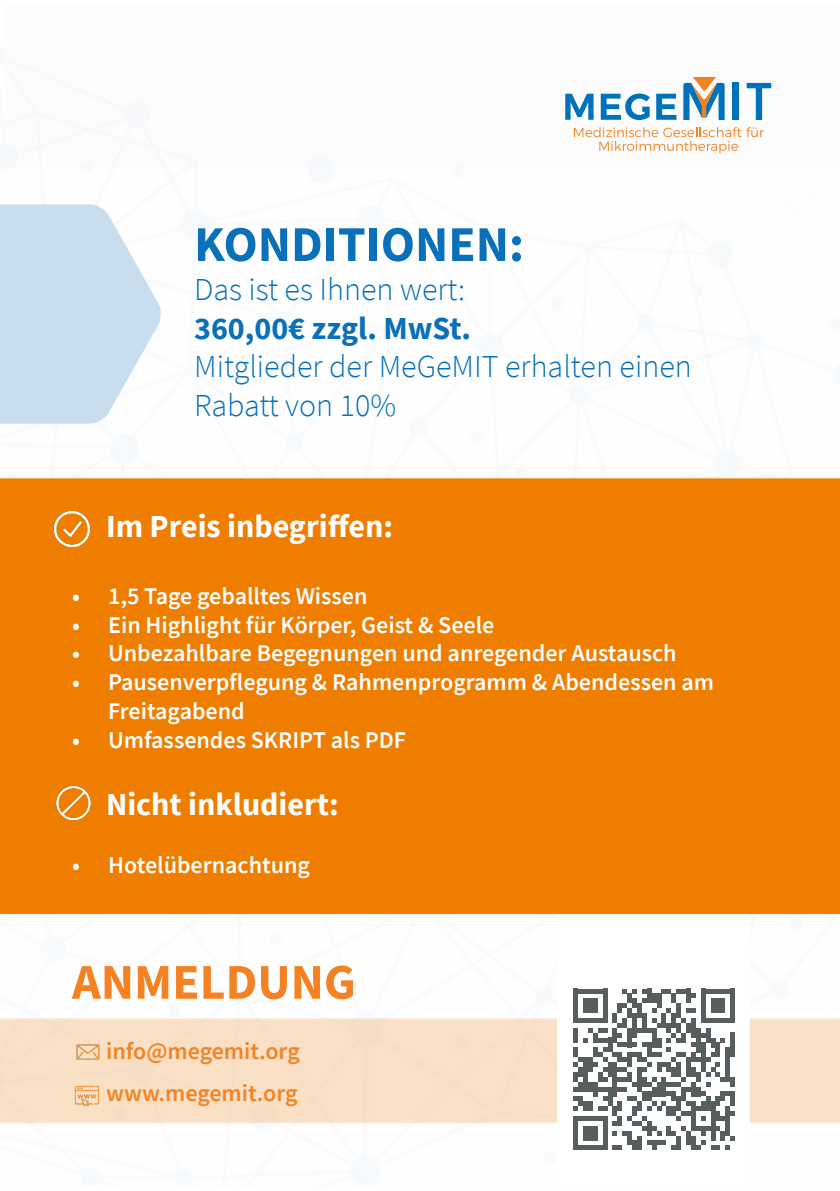
<style>
.page{position:relative;width:840px;height:1191px;background:#fff}
.page>*{position:absolute;margin:0;border:0;box-sizing:border-box;transform-origin:0 0}
.t1{font:700 50px "Source Sans Pro";color:#0970b9}
.t2{font:700 50px "Source Sans Pro";color:#f58222}
.t3{font:300 32px/38.4px "Source Sans Pro";color:#0970b9}
.t4{font:700 32px "Source Sans Pro";color:#fff}
.t5{font:700 32px "Source Sans Pro";color:#0970b9}
.t6{font:600 24px/28.8px "Source Sans Pro";color:#fff}
.t7{font:600 24px "Source Sans Pro";color:#f58222}
</style>
<div class="page">
<svg style="left:574px;top:127px;width:189px;height:26px"></svg>
<svg style="left:565px;top:94px;width:28px;height:26px"></svg>
<svg style="left:600px;top:94px;width:49px;height:26px"></svg>
<svg style="left:656px;top:94px;width:20px;height:26px"></svg>
<div style="left:731px;top:83px;width:7px;height:37px;background:#0072bc"></div>
<svg style="left:746px;top:83px;width:24px;height:37px"></svg>
<svg style="left:683px;top:77px;width:41px;height:43px"></svg>
<div style="left:0;top:1018px;width:839px;height:105px;background:#fae1c6"></div>
<div style="left:0;top:476px;width:839px;height:440px;background:#ef7d00"></div>
<svg style="left:0;top:204px;width:161px;height:219px"></svg>
<img style="left:52px;top:508px;width:41px;height:41px">
<img style="left:55px;top:784px;width:37px;height:37px">
<img style="left:74px;top:1080px;width:27px;height:28px">
<img style="left:75px;top:1038px;width:26px;height:25px">
<div style="left:557px;top:916px;width:192px;height:274px;background:#fff"></div>
<svg style="left:573px;top:988px;width:161px;height:162px"></svg>
<p class="t1" style="left:194px;top:210px;width:331px">KONDITIONEN:</p>
<p class="t3" style="left:194px;top:271px;width:272px">Das ist es Ihnen wert:</p>
<p class="t5" style="left:194px;top:306px;width:278px">360,00€ zzgl. MwSt.</p>
<p class="t3" style="left:194px;top:347px;width:499px">Mitglieder der MeGeMIT erhalten einen<br>Rabatt von 10%</p>
<p class="t4" style="left:106px;top:504px;width:288px">Im Preis inbegriffen:</p>
<p class="t6" style="left:72px;top:581px;width:297px">• 1,5 Tage geballtes Wissen</p>
<p class="t6" style="left:72px;top:610px;width:423px">• Ein Highlight für Körper, Geist &amp; Seele</p>
<p class="t6" style="left:72px;top:639px;width:605px">• Unbezahlbare Begegnungen und anregender Austausch</p>
<p class="t6" style="left:108px;top:667px;width:607px;text-indent:-36px">• Pausenverpflegung &amp; Rahmenprogramm &amp; Abendessen am<br>Freitagabend</p>
<p class="t6" style="left:72px;top:725px;width:335px">• Umfassendes SKRIPT als PDF</p>
<p class="t4" style="left:106px;top:782px;width:234px">Nicht inkludiert:</p>
<p class="t6" style="left:72px;top:850px;width:239px">• Hotelübernachtung</p>
<p class="t2" style="left:72px;top:948px;width:285px">ANMELDUNG</p>
<p class="t7" style="left:106px;top:1035px;width:195px">info@megemit.org</p>
<p class="t7" style="left:106px;top:1077px;width:193px">www.megemit.org</p>
</div>
